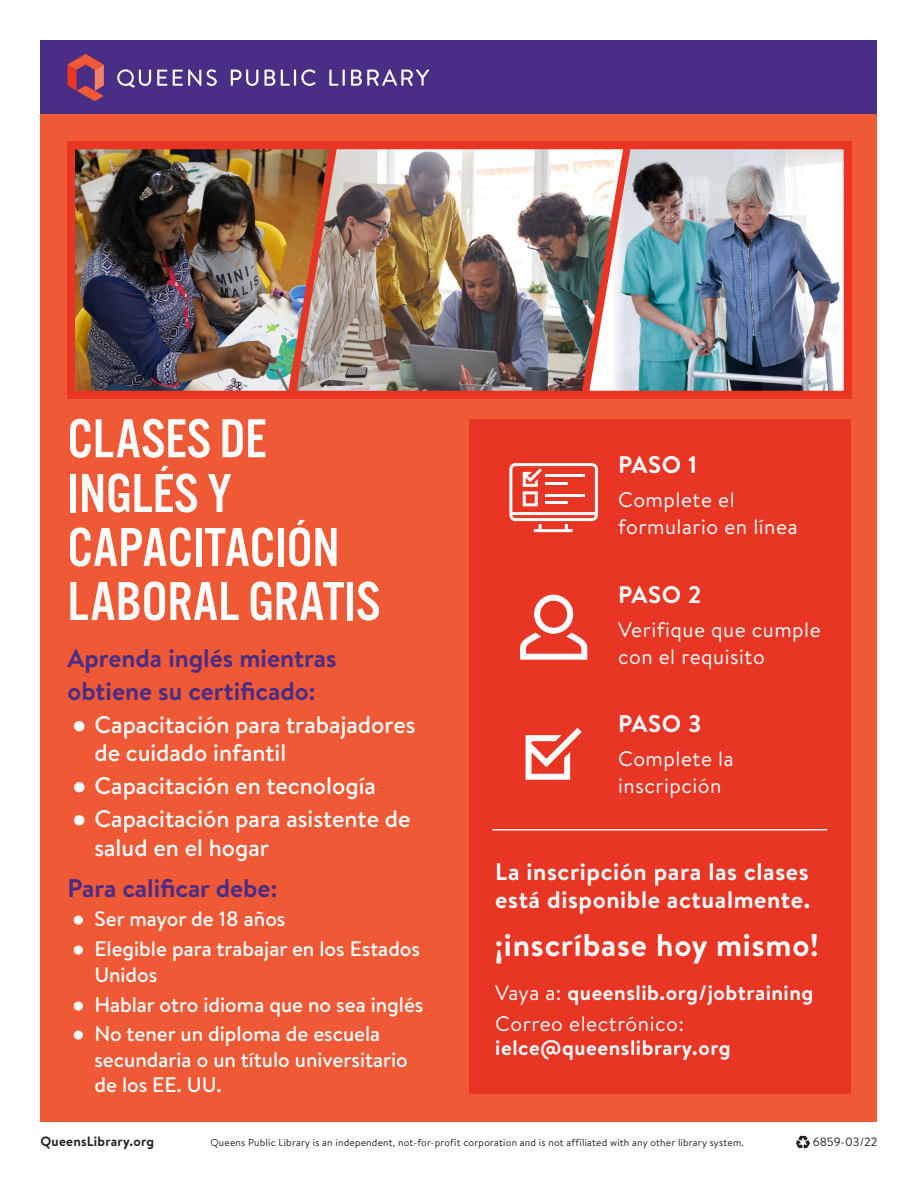
<style>
.page{position:relative;width:918px;height:1188px;background:#fff}
.page>*{position:absolute;margin:0;border:0;box-sizing:border-box;transform-origin:0 0}
.t1{font:57px/54px "Alternate Gothic Pro No 3";color:#fff}
.t2{font:700 31.5px "Brandon Text";letter-spacing:.025em;color:#fff}
.t3{font:700 25.5px "Brandon Text";color:#4a2d85}
.t4{font:500 24px/28.5px "Brandon Text";color:#fff}
.t5{font:700 24px/28.5px "Brandon Text";letter-spacing:.025em;color:#fff}
.t6{font:500 21px/25.5px "Brandon Text";color:#fff}
.t7{font:21px/27px "Brandon Text";letter-spacing:.025em;color:#fff}
.t8{font:700 21px/24px "Brandon Text";letter-spacing:.025em;color:#fff}
.t9{font:700 13.5px "Brandon Text";letter-spacing:.02em;color:#231f20}
.t10{font:12px "Brandon Text";color:#231f20}
.t11{font:10.2px "Brandon Text";letter-spacing:.02em;color:#231f20}
.s1{font-family:"Arial";font-weight:700}
.s2{font-weight:400}
</style>
<div class="page">
<div style="left:40px;top:40px;width:838px;height:75px;background:#4a2d85"></div>
<div style="left:40px;top:115px;width:838px;height:1007px;background:#f05935"></div>
<svg style="left:796px;top:1136px;width:14px;height:13px"></svg>
<img style="left:77px;top:151px;width:205px;height:238px">
<img style="left:637px;top:151px;width:205px;height:238px">
<img style="left:282px;top:151px;width:355px;height:238px">
<div style="left:68px;top:142px;width:783px;height:256px;border:8px solid #e83524"></div>
<div style="left:469px;top:419px;width:381px;height:675px;background:#e83524"></div>
<svg style="left:67px;top:54px;width:37px;height:47px"></svg>
<svg style="left:231px;top:70px;width:27px;height:16px"></svg>
<svg style="left:265px;top:70px;width:10px;height:16px"></svg>
<svg style="left:281px;top:69px;width:34px;height:17px"></svg>
<svg style="left:329px;top:70px;width:16px;height:16px"></svg>
<svg style="left:351px;top:69px;width:78px;height:17px"></svg>
<svg style="left:157px;top:70px;width:10px;height:16px"></svg>
<svg style="left:173px;top:69px;width:44px;height:17px"></svg>
<svg style="left:117px;top:69px;width:34px;height:19px"></svg>
<hr style="left:492px;top:829px;width:335px;height:1px;background:#fff">
<svg style="left:520px;top:595px;width:67px;height:65px"></svg>
<svg style="left:526px;top:728px;width:56px;height:52px"></svg>
<svg style="left:509px;top:463px;width:89px;height:69px"></svg>
<hr style="left:545px;top:474px;width:40px;height:3px;background:#fff">
<hr style="left:545px;top:482px;width:23px;height:3px;background:#fff">
<hr style="left:545px;top:494px;width:40px;height:3px;background:#fff">
<hr style="left:545px;top:501px;width:23px;height:3px;background:#fff">
<p class="t1" style="left:68px;top:412px;width:200px">CLASES DE</p>
<p class="t1" style="left:68px;top:466px;width:314px">INGLÉS Y<br>CAPACITACIÓN<br>LABORAL GRATIS</p>
<p class="t3" style="left:68px;top:641px;width:271px">Aprenda inglés mientras</p>
<p class="t3" style="left:68px;top:673px;width:250px">obtiene su certificado:</p>
<p class="t4" style="left:94px;top:710px;width:323px;text-indent:-22px"><span class="s1">●</span> Capacitación para trabajadores de cuidado infantil</p>
<p class="t4" style="left:72px;top:771px;width:305px"><span class="s1">●</span> Capacitación en tecnología</p>
<p class="t4" style="left:94px;top:804px;width:318px;text-indent:-22px"><span class="s1">●</span> Capacitación para asistente de salud en el hogar</p>
<p class="t3" style="left:68px;top:870px;width:212px">Para calificar debe:</p>
<p class="t6" style="left:72px;top:906px;width:215px"><span class="s1">●</span> Ser mayor de 18 años</p>
<p class="t6" style="left:94px;top:936px;width:327px;text-indent:-22px"><span class="s1">●</span> Elegible para trabajar en los Estados<br>Unidos</p>
<p class="t6" style="left:72px;top:991px;width:353px"><span class="s1">●</span> Hablar otro idioma que no sea inglés</p>
<p class="t6" style="left:94px;top:1021px;width:315px;text-indent:-22px"><span class="s1">●</span> No tener un diploma de escuela secundaria o un título universitario de los EE. UU.</p>
<p class="t5" style="left:618px;top:450px;width:80px">PASO 1</p>
<p class="t7" style="left:618px;top:486px;width:181px">Complete el formulario en línea</p>
<p class="t5" style="left:618px;top:580px;width:85px">PASO 2</p>
<p class="t7" style="left:618px;top:615px;width:204px">Verifique que cumple con el requisito</p>
<p class="t5" style="left:618px;top:709px;width:85px">PASO 3</p>
<p class="t7" style="left:618px;top:745px;width:117px">Complete la inscripción</p>
<p class="t5" style="left:495px;top:856px;width:316px">La inscripción para las clases está disponible actualmente.</p>
<p class="t2" style="left:495px;top:923px;width:325px">¡inscríbase hoy mismo!</p>
<p class="t8" style="left:495px;top:980px;width:320px"><span class="s2">Vaya a:</span> queenslib.org/jobtraining</p>
<p class="t8" style="left:495px;top:1011px;width:237px"><span class="s2">Correo electrónico: </span>ielce@queenslibrary.org</p>
<p class="t9" style="left:40px;top:1132px;width:115px">QueensLibrary.org</p>
<p class="t11" style="left:210px;top:1136px;width:535px">Queens Public Library is an independent, not-for-profit corporation and is not affiliated with any other library system.</p>
<p class="t10" style="left:813px;top:1134px;width:66px">6859-03/22</p>
</div>
